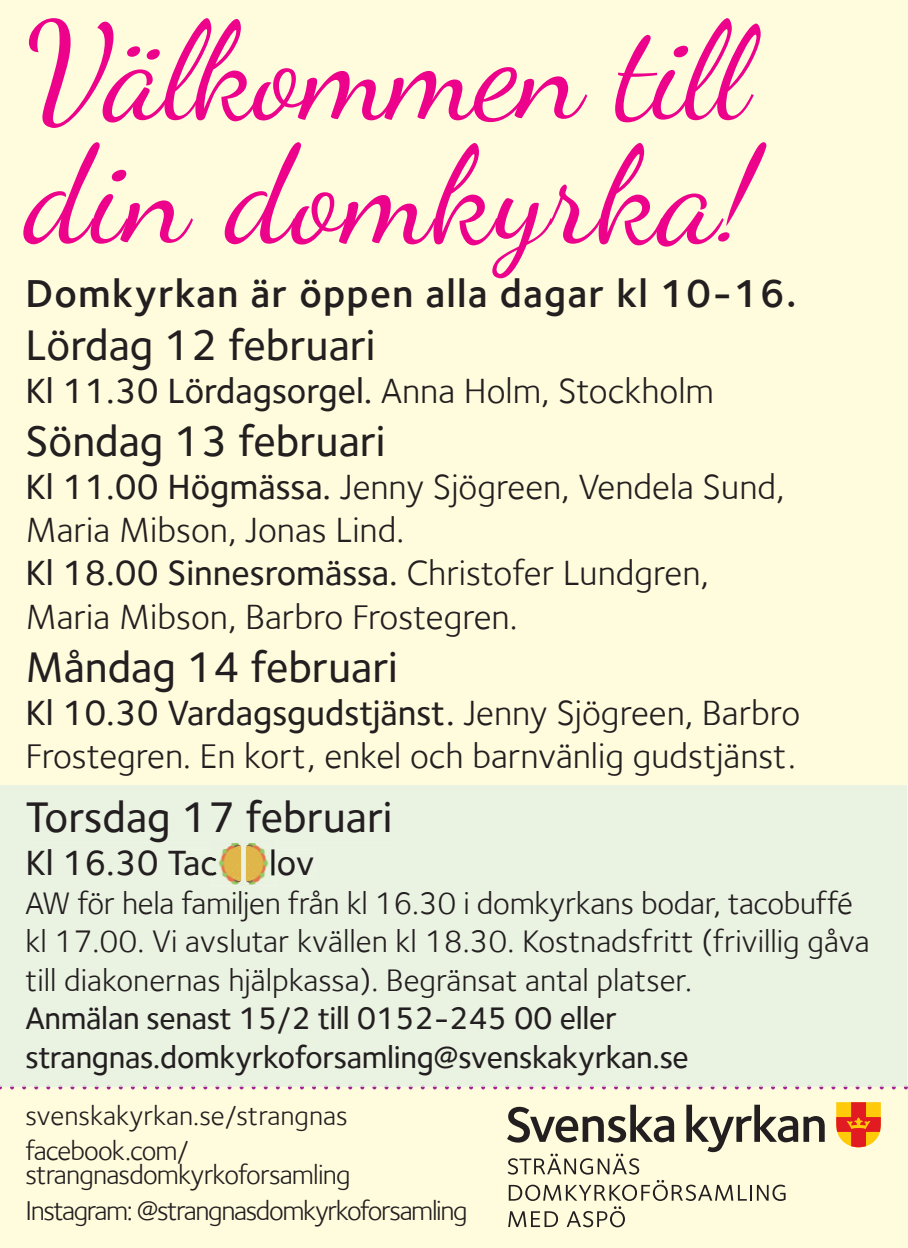
<style>
.page{position:relative;width:908px;height:1248px;background:#fff}
.page>*{position:absolute;margin:0;border:0;box-sizing:border-box;transform-origin:0 0}
.t1{font:136px/124px "Dancing Script";letter-spacing:-.01em;color:#ed028c}
.t2{font:500 44px "Foundry Sterling";color:#231f20}
.t3{font:600 40px "Foundry Sterling";letter-spacing:.03em;color:#231f20}
.t4{font:36px/43.2px "Foundry Sterling";color:#231f20}
.t5{font:500 36px "Foundry Sterling";color:#231f20}
.t6{font:32px/38.4px "Foundry Sterling";color:#231f20}
.t7{font:500 32px/38.4px "Foundry Sterling";letter-spacing:-.01em;color:#231f20}
.t8{font:28px/35.2px "Foundry Sterling";letter-spacing:-.05em;color:#231f20}
.t9{font:28px/35.2px "Foundry Sterling";letter-spacing:-.005em;color:#231f20}
.s1{font-weight:400}
.s2{font-weight:500}
</style>
<div class="page">
<div style="left:0;top:0;width:907px;height:1247px;background:#fffcdd"></div>
<svg style="left:803px;top:1115px;width:21px;height:26px"></svg>
<svg style="left:835px;top:1102px;width:45px;height:45px;background:#f07a2d"></svg>
<svg style="left:507px;top:1104px;width:290px;height:96px;background:#d1ceb5"></svg>
<svg style="left:508px;top:1211px;width:50px;height:15px"></svg>
<svg style="left:566px;top:1206px;width:58px;height:21px"></svg>
<div style="left:0;top:785px;width:907px;height:300px;background:#eaf2e2"></div>
<svg style="left:0;top:1085px;width:907px;height:4px;background:#e4d1d2"></svg>
<div style="left:27px;top:799px;width:363px;height:86px;background:#eaf2e2"></div>
<h1 class="t1" style="left:26px;top:11px;width:736px">Välkommen till din domkyrka!</h1>
<p class="t3" style="left:26px;top:270px;width:772px">Domkyrkan är öppen alla dagar kl 10-16.</p>
<p class="t2" style="left:26px;top:319px;width:351px">Lördag 12 februari</p>
<p class="t5" style="left:26px;top:370px;width:689px">Kl 11.30 Lördagsorgel. <span class="s1">Anna Holm, Stockholm</span></p>
<p class="t2" style="left:26px;top:415px;width:361px">Söndag 13 februari</p>
<p class="t4" style="left:26px;top:465px;width:760px"><span class="s2">Kl 11.00 Högmässa.</span> Jenny Sjögreen, Vendela Sund, Maria Mibson, Jonas Lind.<br><span class="s2">Kl 18.00 Sinnesromässa.</span> Christofer Lundgren, Maria Mibson, Barbro Frostegren.</p>
<p class="t2" style="left:26px;top:641px;width:373px">Måndag 14 februari</p>
<p class="t4" style="left:26px;top:690px;width:775px"><span class="s2">Kl 10.30 Vardagsgudstjänst.</span> Jenny Sjögreen, Barbro<br>Frostegren. En kort, enkel och barnvänlig gudstjänst.</p>
<p class="t2" style="left:26px;top:791px;width:368px">Torsdag 17 februari</p>
<p class="t5" style="left:26px;top:842px;width:193px">Kl 16.30 Tac</p>
<p class="t5" style="left:269px;top:842px;width:47px">lov</p>
<p class="t6" style="left:26px;top:883px;width:845px">AW för hela familjen från kl 16.30 i domkyrkans bodar, tacobuffé kl 17.00. Vi avslutar kvällen kl 18.30. Kostnadsfritt (frivillig gåva till diakonernas hjälpkassa). Begränsat antal platser.</p>
<p class="t7" style="left:26px;top:998px;width:664px">Anmälan senast 15/2 till 0152-245 00 eller strangnas.domkyrkoforsamling@svenskakyrkan.se</p>
<p class="t9" style="left:26px;top:1097px;width:323px">svenskakyrkan.se/strangnas facebook.com/</p>
<p class="t8" style="left:26px;top:1156px;width:443px">strangnasdomkyrkoforsamling<br>Instagram: @strangnasdomkyrkoforsamling</p>
</div>
